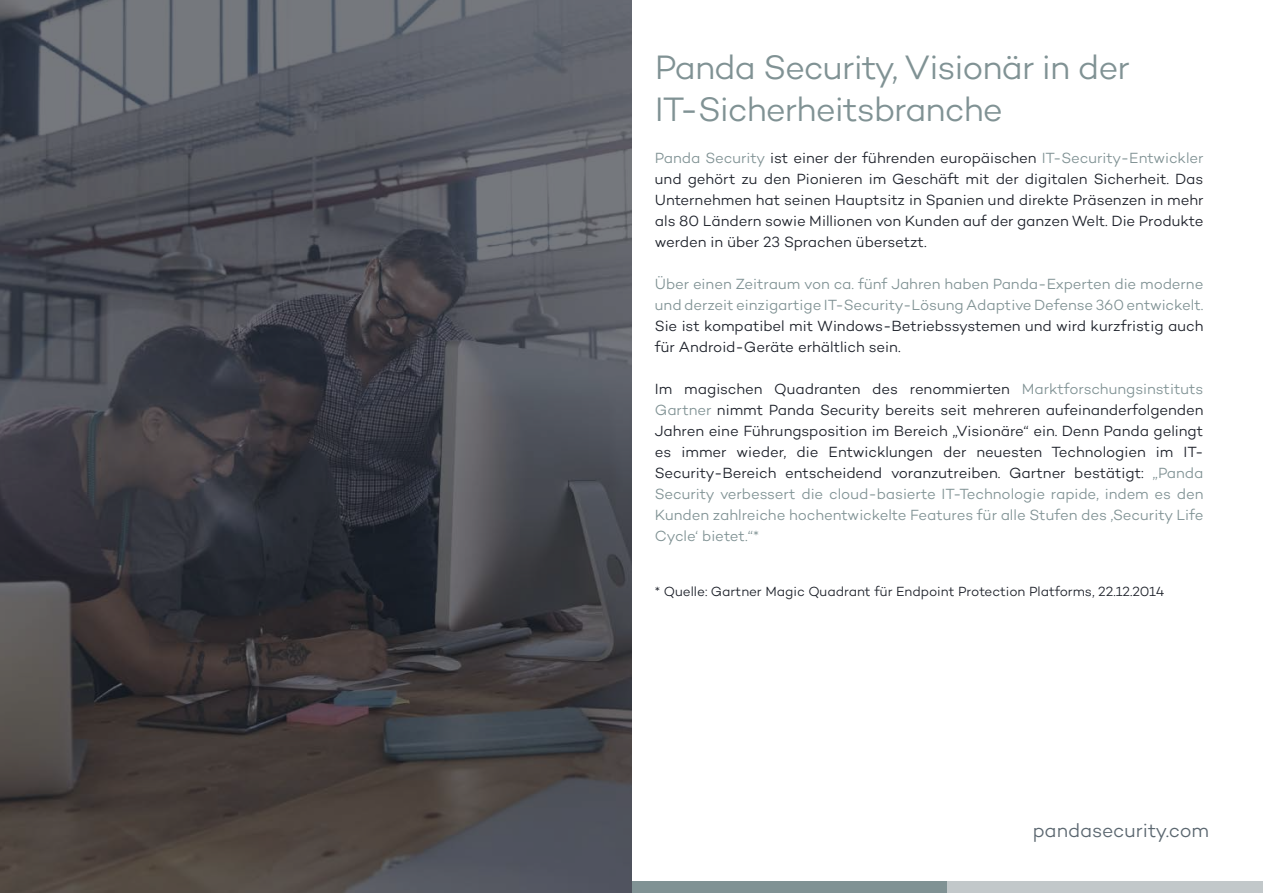
<style>
.page{position:relative;width:1263px;height:893px;background:#fff}
.page>*{position:absolute;margin:0;border:0;box-sizing:border-box;transform-origin:0 0}
.t1{font:300 34.5px/42px "Campton";letter-spacing:-.025em;color:#809294}
.t2{font:300 19.5px "Campton";color:#5b6770}
.t3{font:300 15px/21px "Campton";letter-spacing:-.005em;color:#1b1f28;text-align:justify}
.t4{font:300 15px/21px "Campton";letter-spacing:-.005em;color:#809294}
.t5{font:300 13.5px "Campton";color:#1b1f28}
.s1{color:#809294}
</style>
<div class="page">
<div style="left:631px;top:881px;width:316px;height:12px;background:#809294"></div>
<div style="left:947px;top:881px;width:316px;height:12px;background:#c2c8ca"></div>
<svg style="left:0;top:0;width:631px;height:893px;background:#4a4a4f"></svg>
<h1 class="t1" style="left:655px;top:45px;width:476px">Panda Security, Visionär in der<br>IT-Sicherheitsbranche</h1>
<p class="t3" style="left:655px;top:147px;width:550px"><span class="s1">Panda Security</span> ist einer der führenden europäischen <span class="s1">IT-Security-Entwickler </span>und gehört zu den Pionieren im Geschäft mit der digitalen Sicherheit. Das Unternehmen hat seinen Hauptsitz in Spanien und direkte Präsenzen in mehr als 80 Ländern sowie Millionen von Kunden auf der ganzen Welt. Die Produkte werden in über 23 Sprachen übersetzt.</p>
<p class="t4" style="left:655px;top:273px;width:550px">Über einen Zeitraum von ca. fünf Jahren haben Panda-Experten die moderne und derzeit einzigartige IT-Security-Lösung Adaptive Defense 360 entwickelt.</p>
<p class="t3" style="left:655px;top:315px;width:550px">Sie ist kompatibel mit Windows-Betriebssystemen und wird kurzfristig auch für Android-Geräte erhältlich sein.</p>
<p class="t3" style="left:655px;top:378px;width:550px">Im magischen Quadranten des renommierten <span class="s1">Marktforschungsinstituts Gartner</span> nimmt Panda Security bereits seit mehreren aufeinanderfolgenden Jahren eine Führungsposition im Bereich „Visionäre“ ein. Denn Panda gelingt es immer wieder, die Entwicklungen der neuesten Technologien im IT-Security-Bereich entscheidend voranzutreiben. Gartner bestätigt: <span class="s1">„Panda Security verbessert die cloud-basierte IT-Technologie rapide, indem es den Kunden zahlreiche hochentwickelte Features für alle Stufen des ‚Security Life Cycle‘ bietet.“*</span></p>
<p class="t5" style="left:655px;top:583px;width:511px">* Quelle: Gartner Magic Quadrant für Endpoint Protection Platforms, 22.12.2014</p>
<h2 class="t2" style="left:1033px;top:819px;width:178px">pandasecurity.com</h2>
</div>
